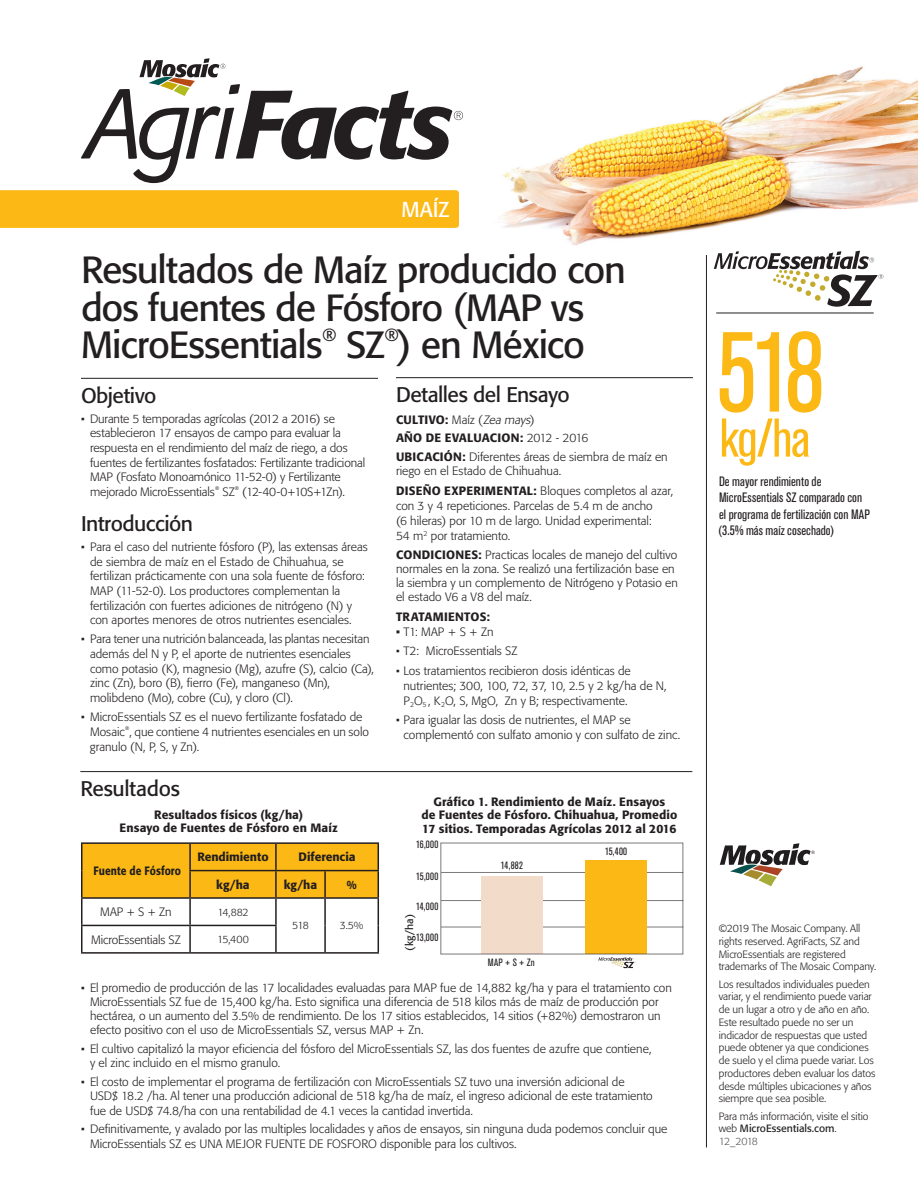
<style>
.page{position:relative;width:918px;height:1188px;background:#fff}
.page>*{position:absolute;margin:0;border:0;box-sizing:border-box;transform-origin:0 0}
.t1{font:condensed 54px "Akzidenz Grotesk Pro";color:#fcb814}
.t2{font:37.5px/37.5px "Formata";letter-spacing:-.025em;color:#231f20}
.t3{font:21.3px "Formata";color:#fff}
.t4{font:21px "Formata";letter-spacing:-.02em;color:#231f20}
.t5{font:17.55px "Formata";color:#231f20}
.t6{font:condensed 13.5px/16.5px "Akzidenz Grotesk Pro";letter-spacing:.005em;color:#231f20}
.t7{font:300 12px/14.7px "Formata";color:#231f20}
.t8{font:500 12px/13.5px "Formata";letter-spacing:.01em;color:#231f20;text-align:center}
.t9{font:300 12px "Formata";letter-spacing:-.04em;color:#231f20}
.t10{font:500 12px "Formata";letter-spacing:.01em;color:#231f20;scale:.85 1}
.t11{font:500 12px "Formata";letter-spacing:.01em;color:#231f20;scale:.9 1}
.t12{font:300 10.5px/12.8px "Formata";letter-spacing:-.005em;color:#231f20}
.t13{font:condensed 10.5px "Akzidenz Grotesk Pro";letter-spacing:.03em;color:#231f20}
.t14{font:10.5px "Formata";color:#231f20}
.t15{font:300 5.25px "Formata";color:#231f20}
.s1{font-weight:500}
.s2{font-style:italic}
.s3{font-weight:400}
.s4{color:#57585a}
</style>
<div class="page">
<hr style="left:81px;top:378px;width:297px;height:1px;background:#231f20">
<hr style="left:396px;top:377px;width:297px;height:1px;background:#231f20">
<hr style="left:80px;top:771px;width:612px;height:1px;background:#231f20">
<hr style="left:81px;top:842px;width:109px;height:2px;background:#231f20">
<hr style="left:190px;top:842px;width:86px;height:2px;background:#231f20">
<hr style="left:276px;top:842px;width:49px;height:2px;background:#231f20">
<hr style="left:325px;top:842px;width:54px;height:2px;background:#231f20">
<svg style="left:81px;top:843px;width:298px;height:109px"></svg>
<hr style="left:81px;top:952px;width:109px;height:2px;background:#231f20">
<hr style="left:190px;top:952px;width:86px;height:2px;background:#231f20">
<hr style="left:276px;top:952px;width:49px;height:2px;background:#231f20">
<hr style="left:325px;top:952px;width:54px;height:2px;background:#231f20">
<hr style="left:441px;top:927px;width:242px;height:1px;background:#231f20">
<hr style="left:441px;top:872px;width:242px;height:1px;background:#231f20">
<hr style="left:441px;top:900px;width:242px;height:1px;background:#231f20">
<div style="left:481px;top:876px;width:62px;height:78px;background:#f3dbca"></div>
<div style="left:585px;top:860px;width:62px;height:94px;background:#fcb814"></div>
<svg style="left:598px;top:957px;width:38px;height:11px"></svg>
<div style="left:0;top:190px;width:459px;height:38px;background:#fcb814"></div>
<svg style="left:81px;top:58px;width:382px;height:125px"></svg>
<img style="left:498px;top:66px;width:420px;height:185px">
<svg style="left:714px;top:251px;width:169px;height:56px"></svg>
<hr style="left:706px;top:255px;width:1px;height:893px;background:#231f20">
<svg style="left:720px;top:843px;width:95px;height:43px"></svg>
<hr style="left:716px;top:313px;width:158px;height:1px;background:#231f20">
<h3 class="t3" style="left:401px;top:197px;width:50px">MAÍZ</h3>
<h2 class="t2" style="left:81px;top:251px;width:547px">Resultados de Maíz producido con dos fuentes de Fósforo (MAP vs<br>MicroEssentials</h2>
<h3 class="t5" style="left:322px;top:324px;width:15px">®</h3>
<h2 class="t2" style="left:346px;top:326px;width:241px">SZ ) en México</h2>
<h3 class="t5" style="left:385px;top:324px;width:15px">®</h3>
<h3 class="t4" style="left:81px;top:382px;width:77px">Objetivo</h3>
<p class="t7" style="left:90px;top:411px;width:277px;text-indent:-9px">• Durante 5 temporadas agrícolas (2012 a 2016) se establecieron 17 ensayos de campo para evaluar la respuesta en el rendimiento del maíz de riego, a dos fuentes de fertilizantes fosfatados: Fertilizante tradicional MAP (Fosfato Monoamónico 11-52-0) y Fertilizante mejorado MicroEssentials</p>
<p class="t15" style="left:215px;top:485px;width:6px">®</p>
<p class="t7" style="left:223px;top:485px;width:14px">SZ</p>
<p class="t15" style="left:235px;top:485px;width:6px">®</p>
<p class="t9" style="left:242px;top:485px;width:104px">(12-40-0+10S+1Zn).</p>
<h3 class="t4" style="left:81px;top:511px;width:114px">Introducción</h3>
<p class="t7" style="left:90px;top:540px;width:279px;text-indent:-9px">• Para el caso del nutriente fósforo (P), las extensas áreas de siembra de maíz en el Estado de Chihuahua, se fertilizan prácticamente con una sola fuente de fósforo:<br>MAP (11-52-0). Los productores complementan la fertilización con fuertes adiciones de nitrógeno (N) y con aportes menores de otros nutrientes esenciales.</p>
<p class="t7" style="left:90px;top:632px;width:286px;text-indent:-9px">• Para tener una nutrición balanceada, las plantas necesitan además del N y P, el aporte de nutrientes esenciales como potasio (K), magnesio (Mg), azufre (S), calcio (Ca), zinc (Zn), boro (B), fierro (Fe), manganeso (Mn), molibdeno (Mo), cobre (Cu), y cloro (Cl).</p>
<p class="t7" style="left:90px;top:710px;width:281px;text-indent:-9px">• MicroEssentials SZ es el nuevo fertilizante fosfatado de<br>Mosaic , que contiene 4 nutrientes esenciales en un solo</p>
<p class="t15" style="left:125px;top:725px;width:6px">®</p>
<p class="t7" style="left:90px;top:739px;width:111px">granulo (N, P, S, y Zn).</p>
<h3 class="t4" style="left:80px;top:776px;width:101px">Resultados</h3>
<p class="t8" style="left:120px;top:808px;width:220px">Resultados físicos (kg/ha)<br>Ensayo de Fuentes de Fósforo en Maíz</p>
<p class="t10" style="left:94px;top:863px;width:104px">Fuente de Fósforo</p>
<p class="t8" style="left:197px;top:850px;width:73px">Rendimiento</p>
<p class="t8" style="left:299px;top:850px;width:58px">Diferencia</p>
<p class="t8" style="left:216px;top:878px;width:35px">kg/ha</p>
<p class="t8" style="left:284px;top:878px;width:35px">kg/ha</p>
<p class="t11" style="left:347px;top:877px;width:13px">%</p>
<p class="t7" style="left:100px;top:905px;width:73px">MAP + S + Zn</p>
<p class="t12" style="left:217px;top:906px;width:33px">14,882</p>
<p class="t7" style="left:91px;top:932px;width:91px">MicroEssentials SZ</p>
<p class="t12" style="left:217px;top:933px;width:33px">15,400</p>
<p class="t12" style="left:292px;top:919px;width:18px">518</p>
<p class="t12" style="left:340px;top:919px;width:25px">3.5%</p>
<h3 class="t4" style="left:396px;top:382px;width:175px">Detalles del Ensayo</h3>
<p class="t7" style="left:396px;top:410px;width:273px;line-height:18.8px"><span class="s1">CULTIVO:</span> Maíz (<span class="s2">Zea mays</span>)<br><span class="s1">AÑO DE EVALUACION:</span> 2012 - 2016<br><span class="s1">UBICACIÓN:</span> Diferentes áreas de siembra de maíz en</p>
<p class="t7" style="left:396px;top:461px;width:279px;line-height:19.5px">riego en el Estado de Chihuahua.<br><span class="s1">DISEÑO EXPERIMENTAL:</span> Bloques completos al azar,</p>
<p class="t7" style="left:396px;top:498px;width:258px;text-align:justify">con 3 y 4 repeticiones. Parcelas de 5.4 m de ancho (6 hileras) por 10 m de largo. Unidad experimental:<br>54 m<sup>2</sup> por tratamiento.</p>
<p class="t7" style="left:396px;top:547px;width:284px;line-height:14.2px"><span class="s1">CONDICIONES:</span> Practicas locales de manejo del cultivo normales en la zona. Se realizó una fertilización base en la siembra y un complemento de Nitrógeno y Potasio en el estado V6 a V8 del maíz.</p>
<p class="t8" style="left:396px;top:610px;width:96px">TRATAMIENTOS:</p>
<p class="t7" style="left:396px;top:624px;width:99px"><span class="s1">•</span> T1: MAP + S + Zn</p>
<p class="t7" style="left:396px;top:644px;width:123px">• T2: MicroEssentials SZ</p>
<p class="t7" style="left:404px;top:663px;width:265px;text-indent:-8px">• Los tratamientos recibieron dosis idénticas de nutrientes; 300, 100, 72, 37, 10, 2.5 y 2 kg/ha de N,<br>P<sub>2</sub>O<sub>5</sub><sub>.</sub>, K<sub>2</sub>O, S, MgO, Zn y B; respectivamente.</p>
<p class="t7" style="left:404px;top:713px;width:278px;text-indent:-8px">• Para igualar las dosis de nutrientes, el MAP se complementó con sulfato amonio y con sulfato de zinc.</p>
<p class="t8" style="left:421px;top:794px;width:257px">Gráfico 1. Rendimiento de Maíz. Ensayos<br>de Fuentes de Fósforo. Chihuahua, Promedio<br>17 sitios. Temporadas Agrícolas 2012 al 2016</p>
<p class="t13" style="left:501px;top:858px;width:24px">14,882</p>
<p class="t13" style="left:416px;top:838px;width:24px">16,000</p>
<p class="t13" style="left:605px;top:844px;width:24px">15,400</p>
<p class="t13" style="left:416px;top:869px;width:24px">15,000</p>
<p class="t13" style="left:416px;top:899px;width:24px">14,000</p>
<p class="t14" style="left:403px;top:951px;width:38px;rotate:-90deg">(kg/ha)</p>
<p class="t13" style="left:416px;top:931px;width:24px">13,000</p>
<p class="t13" style="left:488px;top:956px;width:48px">MAP + S + Zn</p>
<p class="t7" style="left:90px;top:981px;width:583px;line-height:14.2px;text-indent:-9px">• El promedio de producción de las 17 localidades evaluadas para MAP fue de 14,882 kg/ha y para el tratamiento con MicroEssentials SZ fue de 15,400 kg/ha. Esto significa una diferencia de 518 kilos más de maíz de producción por hectárea, o un aumento del 3.5% de rendimiento. De los 17 sitios establecidos, 14 sitios (+82%) demostraron un efecto positivo con el uso de MicroEssentials SZ, versus MAP + Zn.</p>
<p class="t7" style="left:90px;top:1042px;width:563px;line-height:14.2px;text-indent:-9px">• El cultivo capitalizó la mayor eficiencia del fósforo del MicroEssentials SZ, las dos fuentes de azufre que contiene, y el zinc incluido en el mismo granulo.</p>
<p class="t7" style="left:90px;top:1075px;width:564px;line-height:14.2px;text-indent:-9px">• El costo de implementar el programa de fertilización con MicroEssentials SZ tuvo una inversión adicional de<br>USD$ 18.2 /ha. Al tener una producción adicional de 518 kg/ha de maíz, el ingreso adicional de este tratamiento fue de USD$ 74.8/ha con una rentabilidad de 4.1 veces la cantidad invertida.</p>
<p class="t7" style="left:90px;top:1122px;width:579px;line-height:14.2px;text-indent:-9px">• Definitivamente, y avalado por las multiples localidades y años de ensayos, sin ninguna duda podemos concluir que<br>MicroEssentials SZ es UNA MEJOR FUENTE DE FOSFORO disponible para los cultivos.</p>
<h1 class="t1" style="left:717px;top:403px;width:109px"><sup>518</sup>kg/ha</h1>
<p class="t6" style="left:718px;top:472px;width:153px">De mayor rendimiento de<br>MicroEssentials SZ comparado con el programa de fertilización con MAP (3.5% más maíz cosechado)</p>
<p class="t12" style="left:719px;top:922px;width:159px">©2019 The Mosaic Company. All rights reserved. AgriFacts, SZ and MicroEssentials are registered trademarks of The Mosaic Company.</p>
<p class="t12" style="left:719px;top:978px;width:158px">Los resultados individuales pueden variar, y el rendimiento puede variar de un lugar a otro y de año en año.<br>Este resultado puede no ser un indicador de respuestas que usted puede obtener ya que condiciones de suelo y el clima puede variar. Los productores deben evaluar los datos desde múltiples ubicaciones y años siempre que sea posible.</p>
<p class="t12" style="left:719px;top:1110px;width:151px">Para más información, visite el sitio web <span class="s3">MicroEssentials.com</span>.<br><span class="s4">12_2018</span></p>
</div>
